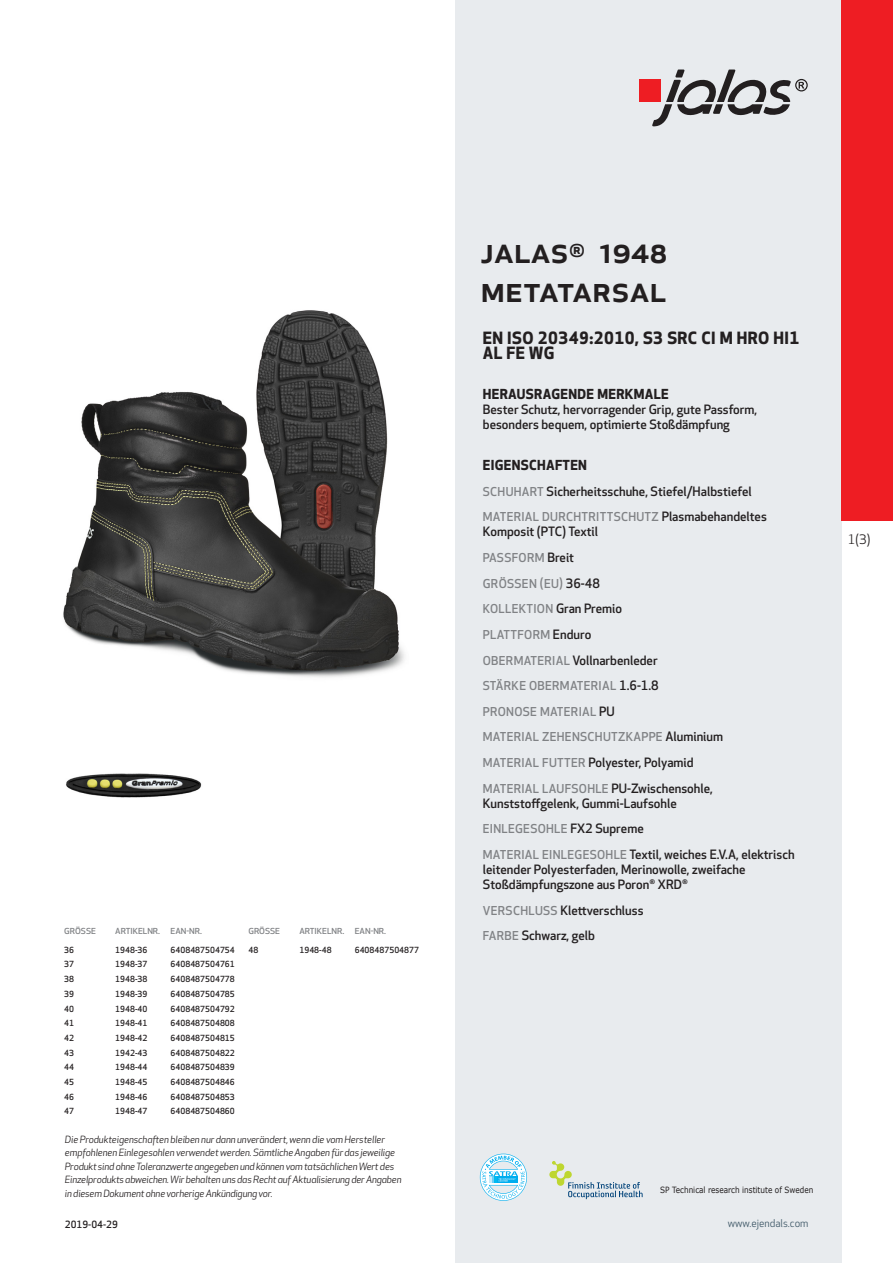
<style>
.page{position:relative;width:893px;height:1263px;background:#fff}
.page>*{position:absolute;margin:0;border:0;box-sizing:border-box;transform-origin:0 0}
.prodname{font:500 36px/39px "Apex New";color:#231f20}
.Funktion_body{font:700 16.5px/15px "Apex New";letter-spacing:.025em;color:#231f20}
.Funktion_body-2{font:700 13.5px "Apex New";letter-spacing:.025em;color:#231f20}
.t1{font:12.75px "Apex New";color:#231f20}
.Funktion_body-3{font:500 12.6px/15px "Apex New";color:#231f20}
.Funktion_body-4{font:500 12px "Apex New";letter-spacing:.025em;color:#808285}
.t2{font:10.5px "Apex New";color:#405968}
.t3{font:italic 9.75px/13.5px "Apex New";letter-spacing:-.015em;color:#231f20}
.Sidfot_datum{font:500 9.75px "Apex New";color:#231f20}
.t4{font:8.55px "Verdana";color:#231f20;scale:.85 1}
.ArticleTable_body{font:500 8.25px "Apex New";color:#231f20}
.ArticeTable_header{font:500 8.1px "Apex New";color:#808285;scale:1.06 1}
.s1{font-size:12px;color:#808285}
.s2{font-size:12.6px;color:#231f20}
</style>
<div class="page">
<div style="left:455px;top:0;width:387px;height:1263px;background:#e8ebee"></div>
<svg style="left:549px;top:1161px;width:94px;height:38px"></svg>
<svg style="left:480px;top:1154px;width:47px;height:47px"></svg>
<div style="left:639px;top:80px;width:22px;height:22px;background:#ee1d23"></div>
<svg style="left:652px;top:70px;width:156px;height:56px"></svg>
<div style="left:842px;top:0;width:51px;height:520px;background:#ee1d23"></div>
<img style="left:63px;top:310px;width:342px;height:368px">
<img style="left:66px;top:773px;width:136px;height:25px">
<p class="ArticeTable_header" style="left:64px;top:925px;width:31px">GRÖSSE</p>
<p class="ArticeTable_header" style="left:115px;top:925px;width:44px">ARTIKELNR.</p>
<p class="ArticeTable_header" style="left:171px;top:925px;width:31px">EAN-NR.</p>
<p class="ArticleTable_body" style="left:64px;top:944px;width:11px">36</p>
<p class="ArticleTable_body" style="left:115px;top:944px;width:34px">1948-36</p>
<p class="ArticleTable_body" style="left:171px;top:944px;width:66px">6408487504754</p>
<p class="ArticleTable_body" style="left:64px;top:959px;width:11px">37</p>
<p class="ArticleTable_body" style="left:115px;top:959px;width:34px">1948-37</p>
<p class="ArticleTable_body" style="left:171px;top:959px;width:66px">6408487504761</p>
<p class="ArticleTable_body" style="left:64px;top:973px;width:11px">38</p>
<p class="ArticleTable_body" style="left:115px;top:973px;width:34px">1948-38</p>
<p class="ArticleTable_body" style="left:171px;top:973px;width:66px">6408487504778</p>
<p class="ArticleTable_body" style="left:64px;top:988px;width:11px">39</p>
<p class="ArticleTable_body" style="left:115px;top:988px;width:34px">1948-39</p>
<p class="ArticleTable_body" style="left:171px;top:988px;width:66px">6408487504785</p>
<p class="ArticleTable_body" style="left:64px;top:1003px;width:11px">40</p>
<p class="ArticleTable_body" style="left:115px;top:1003px;width:34px">1948-40</p>
<p class="ArticleTable_body" style="left:171px;top:1003px;width:66px">6408487504792</p>
<p class="ArticleTable_body" style="left:64px;top:1018px;width:11px">41</p>
<p class="ArticleTable_body" style="left:115px;top:1018px;width:34px">1948-41</p>
<p class="ArticleTable_body" style="left:171px;top:1018px;width:66px">6408487504808</p>
<p class="ArticleTable_body" style="left:64px;top:1032px;width:11px">42</p>
<p class="ArticleTable_body" style="left:115px;top:1032px;width:34px">1948-42</p>
<p class="ArticleTable_body" style="left:171px;top:1032px;width:66px">6408487504815</p>
<p class="ArticleTable_body" style="left:64px;top:1047px;width:11px">43</p>
<p class="ArticleTable_body" style="left:115px;top:1047px;width:34px">1942-43</p>
<p class="ArticleTable_body" style="left:171px;top:1047px;width:66px">6408487504822</p>
<p class="ArticleTable_body" style="left:64px;top:1062px;width:11px">44</p>
<p class="ArticleTable_body" style="left:115px;top:1062px;width:34px">1948-44</p>
<p class="ArticleTable_body" style="left:171px;top:1062px;width:66px">6408487504839</p>
<p class="ArticleTable_body" style="left:64px;top:1076px;width:11px">45</p>
<p class="ArticleTable_body" style="left:115px;top:1076px;width:34px">1948-45</p>
<p class="ArticleTable_body" style="left:171px;top:1076px;width:66px">6408487504846</p>
<p class="ArticleTable_body" style="left:64px;top:1091px;width:11px">46</p>
<p class="ArticleTable_body" style="left:115px;top:1091px;width:34px">1948-46</p>
<p class="ArticleTable_body" style="left:171px;top:1091px;width:66px">6408487504853</p>
<p class="ArticleTable_body" style="left:64px;top:1106px;width:11px">47</p>
<p class="ArticleTable_body" style="left:115px;top:1106px;width:34px">1948-47</p>
<p class="ArticleTable_body" style="left:171px;top:1106px;width:66px">6408487504860</p>
<p class="ArticeTable_header" style="left:248px;top:925px;width:31px">GRÖSSE</p>
<p class="ArticeTable_header" style="left:299px;top:925px;width:44px">ARTIKELNR.</p>
<p class="ArticeTable_header" style="left:355px;top:925px;width:31px">EAN-NR.</p>
<p class="ArticleTable_body" style="left:248px;top:944px;width:11px">48</p>
<p class="ArticleTable_body" style="left:299px;top:944px;width:34px">1948-48</p>
<p class="ArticleTable_body" style="left:355px;top:944px;width:66px">6408487504877</p>
<p class="t3" style="left:65px;top:1132px;width:338px">Die Produkteigenschaften bleiben nur dann unverändert, wenn die vom Hersteller empfohlenen Einlegesohlen verwendet werden. Sämtliche Angaben für das jeweilige Produkt sind ohne Toleranzwerte angegeben und können vom tatsächlichen Wert des Einzelprodukts abweichen. Wir behalten uns das Recht auf Aktualisierung der Angaben in diesem Dokument ohne vorherige Ankündigung vor.</p>
<p class="Sidfot_datum" style="left:65px;top:1218px;width:54px">2019-04-29</p>
<p class="prodname" style="left:480px;top:230px;width:188px">JALAS<sup>®</sup> 1948<br>Metatarsal</p>
<p class="Funktion_body" style="left:483px;top:330px;width:318px">EN ISO 20349:2010, S3 SRC CI M HRO HI1<br>AL FE WG</p>
<p class="Funktion_body-2" style="left:483px;top:385px;width:187px">HERAUSRAGENDE MERKMALE</p>
<p class="Funktion_body-3" style="left:483px;top:402px;width:276px">Bester Schutz, hervorragender Grip, gute Passform, besonders bequem, optimierte Stoßdämpfung</p>
<p class="Funktion_body-2" style="left:483px;top:455px;width:106px">EIGENSCHAFTEN</p>
<p class="Funktion_body-3" style="left:483px;top:483px;width:270px"><span class="s1">SCHUHART</span> Sicherheitsschuhe, Stiefel/Halbstiefel</p>
<p class="Funktion_body-4" style="left:483px;top:509px;width:286px">MATERIAL DURCHTRITTSCHUTZ <span class="s2">Plasmabehandeltes</span></p>
<p class="Funktion_body-3" style="left:483px;top:524px;width:117px">Komposit (PTC) Textil</p>
<p class="Funktion_body-4" style="left:483px;top:550px;width:93px">PASSFORM <span class="s2">Breit</span></p>
<p class="Funktion_body-4" style="left:483px;top:575px;width:119px">GRÖSSEN (EU) <span class="s2">36-48</span></p>
<p class="Funktion_body-4" style="left:483px;top:601px;width:141px">KOLLEKTION <span class="s2">Gran Premio</span></p>
<p class="Funktion_body-4" style="left:483px;top:626px;width:110px">PLATTFORM <span class="s2">Enduro</span></p>
<p class="Funktion_body-3" style="left:483px;top:652px;width:176px"><span class="s1">OBERMATERIAL</span> Vollnarbenleder</p>
<p class="Funktion_body-4" style="left:483px;top:678px;width:177px">STÄRKE OBERMATERIAL <span class="s2">1.6-1.8</span></p>
<p class="Funktion_body-4" style="left:483px;top:703px;width:133px">PRONOSE MATERIAL <span class="s2">PU</span></p>
<p class="Funktion_body-4" style="left:483px;top:729px;width:242px">MATERIAL ZEHENSCHUTZKAPPE <span class="s2">Aluminium</span></p>
<p class="Funktion_body-3" style="left:483px;top:755px;width:212px"><span class="s1">MATERIAL FUTTER</span> Polyester, Polyamid</p>
<p class="Funktion_body-4" style="left:483px;top:780px;width:232px">MATERIAL LAUFSOHLE <span class="s2">PU-Zwischensohle,</span></p>
<p class="Funktion_body-3" style="left:483px;top:795px;width:195px">Kunststoffgelenk, Gummi-Laufsohle</p>
<p class="Funktion_body-4" style="left:483px;top:821px;width:162px">EINLEGESOHLE <span class="s2">FX2 Supreme</span></p>
<p class="Funktion_body-3" style="left:483px;top:847px;width:313px"><span class="s1">MATERIAL EINLEGESOHLE</span> Textil, weiches E.V.A, elektrisch leitender Polyesterfaden, Merinowolle, zweifache<br>Stoßdämpfungszone aus Poron<sup>®</sup> XRD<sup>®</sup></p>
<p class="Funktion_body-3" style="left:483px;top:902px;width:162px"><span class="s1">VERSCHLUSS</span> Klettverschluss</p>
<p class="Funktion_body-3" style="left:483px;top:928px;width:114px"><span class="s1">FARBE</span> Schwarz, gelb</p>
<p class="t1" style="left:848px;top:531px;width:24px">1(3)</p>
<p class="t4" style="left:660px;top:1184px;width:182px">SP Technical research institute of Sweden</p>
<p class="t2" style="left:728px;top:1217px;width:82px">www.ejendals.com</p>
</div>
